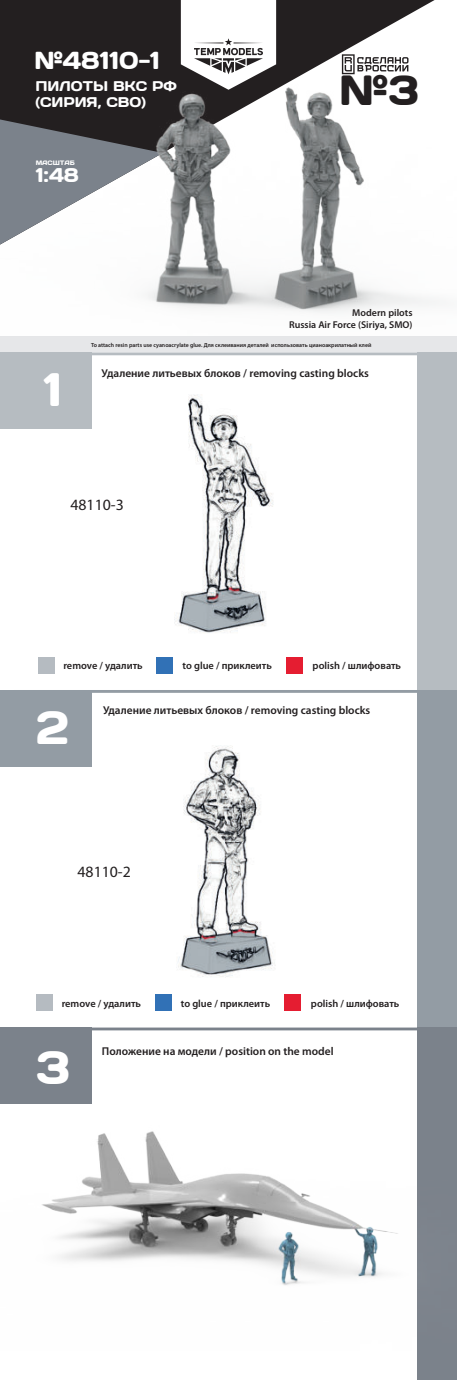
<style>
.page{position:relative;width:457px;height:1380px;background:#fff}
.page>*{position:absolute;margin:0;border:0;box-sizing:border-box;transform-origin:0 0}
.t1{font:46.73px "Days";color:#fff}
.t2{font:42px "Days";color:#231f20}
.t3{font:24.5px "Days";color:#fff}
.t4{font:19.78px "Days";color:#fff}
.t5{font:15.75px "Myriad Pro";color:#231f20}
.t6{font:14px/16.8px "Days";color:#fff}
.t7{font:600 11.38px "Myriad Pro";color:#231f20}
.t8{font:600 10.33px "Myriad Pro";color:#231f20}
.t9{font:600 9.97px/11.9px "Myriad Pro";color:#231f20;text-align:right}
.t10{font:6.3px "Days";color:#fff}
.t11{font:600 5.77px "Myriad Pro";color:#231f20}
</style>
<div class="page">
<img style="left:178px;top:746px;width:97px;height:231px">
<img style="left:175px;top:394px;width:98px;height:239px">
<div style="left:417px;top:690px;width:39px;height:337px;background:#939ca4"></div>
<div style="left:0;top:690px;width:91px;height:76px;background:#939ca4"></div>
<hr style="left:15px;top:690px;width:426px;height:2px;background:#939ca4">
<div style="left:0;top:336px;width:456px;height:16px;background:#e6e7e9"></div>
<div style="left:417px;top:352px;width:39px;height:338px;background:#b6bcc1"></div>
<hr style="left:15px;top:352px;width:426px;height:3px;background:#b6bcc1">
<div style="left:0;top:352px;width:91px;height:76px;background:#b6bcc1"></div>
<div style="left:417px;top:1027px;width:39px;height:352px;background:#7b828b"></div>
<div style="left:0;top:1027px;width:91px;height:76px;background:#7b828b"></div>
<hr style="left:15px;top:1027px;width:426px;height:3px;background:#7b828b">
<div style="left:38px;top:657px;width:17px;height:17px;background:#b5bbc1"></div>
<div style="left:156px;top:657px;width:17px;height:17px;background:#3171b6"></div>
<div style="left:285px;top:657px;width:17px;height:17px;background:#e51d31"></div>
<div style="left:36px;top:994px;width:17px;height:17px;background:#b5bbc1"></div>
<div style="left:154px;top:994px;width:17px;height:17px;background:#3171b6"></div>
<div style="left:284px;top:994px;width:17px;height:17px;background:#e51d31"></div>
<img style="left:0;top:1083px;width:398px;height:202px">
<img style="left:0;top:0;width:437px;height:313px">
<h3 class="t3" style="left:34px;top:44px;width:127px">№48110-1</h3>
<p class="t6" style="left:35px;top:77px;width:143px">ПИЛОТЫ ВКС РФ (СИРИЯ, СВО)</p>
<p class="t10" style="left:36px;top:158px;width:41px">МАСШТАБ</p>
<h3 class="t4" style="left:36px;top:162px;width:45px">1:48</h3>
<h2 class="t2" style="left:338px;top:63px;width:81px">№3</h2>
<p class="t9" style="left:289px;top:307px;width:125px">Modern pilots<br>Russia Air Force (Siriya, SMO)</p>
<h1 class="t1" style="left:44px;top:359px;width:20px">1</h1>
<p class="t11" style="left:91px;top:343px;width:282px">To attach resin parts use cyanoacrylate glue. Для склеивания деталей использовать цианоакрилатный клей</p>
<p class="t7" style="left:101px;top:368px;width:268px">Удаление литьевых блоков / removing casting blocks</p>
<h3 class="t5" style="left:70px;top:495px;width:55px">48110-3</h3>
<p class="t8" style="left:63px;top:661px;width:81px">remove / удалить</p>
<p class="t8" style="left:182px;top:661px;width:91px">to glue / приклеить</p>
<p class="t8" style="left:312px;top:661px;width:90px">polish / шлифовать</p>
<h1 class="t1" style="left:36px;top:700px;width:34px">2</h1>
<p class="t7" style="left:103px;top:706px;width:268px">Удаление литьевых блоков / removing casting blocks</p>
<h3 class="t5" style="left:77px;top:862px;width:55px">48110-2</h3>
<p class="t8" style="left:62px;top:999px;width:81px">remove / удалить</p>
<p class="t8" style="left:181px;top:999px;width:91px">to glue / приклеить</p>
<p class="t8" style="left:311px;top:999px;width:90px">polish / шлифовать</p>
<h1 class="t1" style="left:36px;top:1040px;width:35px">3</h1>
<p class="t7" style="left:102px;top:1046px;width:233px">Положение на модели / position on the model</p>
</div>
